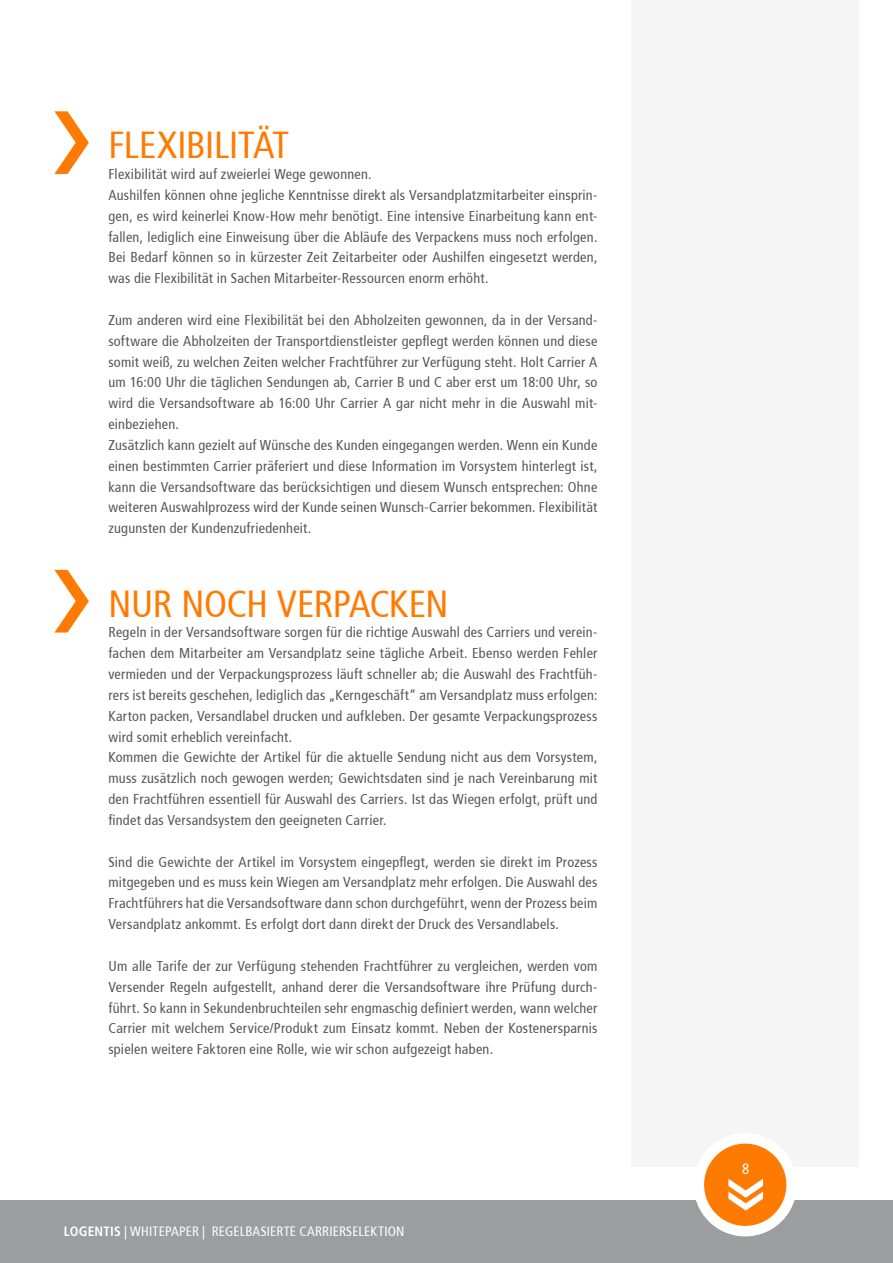
<style>
.page{position:relative;width:893px;height:1263px;background:#fff}
.page>*{position:absolute;margin:0;border:0;box-sizing:border-box;transform-origin:0 0}
.t1{font:condensed 37.5px "Frutiger LT Std";letter-spacing:-.01em;color:#ff7a00}
.t2{font:condensed 15px "Frutiger LT Std";color:#fff}
.t3{font:condensed 14.25px/20.9px "Frutiger LT Std";letter-spacing:.015em;color:#565656}
.t4{font:condensed 13.5px "Frutiger LT Std";letter-spacing:.01em;color:#fff}
.s1{font-weight:700}
</style>
<div class="page">
<div style="left:631px;top:0;width:228px;height:1166px;background:#f5f5f5"></div>
<div style="left:0;top:1200px;width:893px;height:63px;background:#9b9d9e"></div>
<svg style="left:699px;top:1138px;width:93px;height:93px;background:#ff9738"></svg>
<div style="left:694px;top:1133px;width:103px;height:103px;border:10px solid #fff;border-radius:50%"></div>
<svg style="left:723px;top:1155px;width:40px;height:81px;background:#fda04b"></svg>
<svg style="left:54px;top:111px;width:35px;height:63px"></svg>
<svg style="left:54px;top:570px;width:35px;height:62px"></svg>
<h1 class="t1" style="left:108px;top:123px;width:182px">FLEXIBILITÄT</h1>
<p class="t3" style="left:108px;top:164px;width:490px">Flexibilität wird auf zweierlei Wege gewonnen.<br>Aushilfen können ohne jegliche Kenntnisse direkt als Versandplatzmitarbeiter einsprin&shy;gen, es wird keinerlei Know-How mehr benötigt. Eine intensive Einarbeitung kann ent&shy;fallen, lediglich eine Einweisung über die Abläufe des Verpackens muss noch erfolgen.<br>Bei Bedarf können so in kürzester Zeit Zeitarbeiter oder Aushilfen eingesetzt werden, was die Flexibilität in Sachen Mitarbeiter-Ressourcen enorm erhöht.</p>
<p class="t3" style="left:108px;top:310px;width:491px">Zum anderen wird eine Flexibilität bei den Abholzeiten gewonnen, da in der Versand&shy;software die Abholzeiten der Transportdienstleister gepflegt werden können und diese somit weiß, zu welchen Zeiten welcher Frachtführer zur Verfügung steht. Holt Carrier A um 16:00 Uhr die täglichen Sendungen ab, Carrier B und C aber erst um 18:00 Uhr, so wird die Versandsoftware ab 16:00 Uhr Carrier A gar nicht mehr in die Auswahl mit&shy;einbeziehen.<br>Zusätzlich kann gezielt auf Wünsche des Kunden eingegangen werden. Wenn ein Kunde einen bestimmten Carrier präferiert und diese Information im Vorsystem hinterlegt ist, kann die Versandsoftware das berücksichtigen und diesem Wunsch entsprechen: Ohne weiteren Auswahlprozess wird der Kunde seinen Wunsch-Carrier bekommen. Flexibilität zugunsten der Kundenzufriedenheit.</p>
<h1 class="t1" style="left:108px;top:582px;width:342px">NUR NOCH VERPACKEN</h1>
<p class="t3" style="left:108px;top:622px;width:491px">Regeln in der Versandsoftware sorgen für die richtige Auswahl des Carriers und verein&shy;fachen dem Mitarbeiter am Versandplatz seine tägliche Arbeit. Ebenso werden Fehler vermieden und der Verpackungsprozess läuft schneller ab; die Auswahl des Frachtfüh&shy;rers ist bereits geschehen, lediglich das „Kerngeschäft“ am Versandplatz muss erfolgen:<br>Karton packen, Versandlabel drucken und aufkleben. Der gesamte Verpackungsprozess wird somit erheblich vereinfacht.<br>Kommen die Gewichte der Artikel für die aktuelle Sendung nicht aus dem Vorsystem, muss zusätzlich noch gewogen werden; Gewichtsdaten sind je nach Vereinbarung mit den Frachtführen essentiell für Auswahl des Carriers. Ist das Wiegen erfolgt, prüft und findet das Versandsystem den geeigneten Carrier.</p>
<p class="t3" style="left:108px;top:851px;width:490px;text-align:justify">Sind die Gewichte der Artikel im Vorsystem eingepflegt, werden sie direkt im Prozess mitgegeben und es muss kein Wiegen am Versandplatz mehr erfolgen. Die Auswahl des Frachtführers hat die Versandsoftware dann schon durchgeführt, wenn der Prozess beim Versandplatz ankommt. Es erfolgt dort dann direkt der Druck des Versandlabels.</p>
<p class="t3" style="left:108px;top:955px;width:491px;text-align:justify">Um alle Tarife der zur Verfügung stehenden Frachtführer zu vergleichen, werden vom Versender Regeln aufgestellt, anhand derer die Versandsoftware ihre Prüfung durch&shy;führt. So kann in Sekundenbruchteilen sehr engmaschig definiert werden, wann welcher Carrier mit welchem Service/Produkt zum Einsatz kommt. Neben der Kostenersparnis spielen weitere Faktoren eine Rolle, wie wir schon aufgezeigt haben.</p>
<p class="t4" style="left:64px;top:1224px;width:342px"><span class="s1">LOGENTIS</span> | WHITEPAPER | REGELBASIERTE CARRIERSELEKTION</p>
<p class="t2" style="left:742px;top:1160px;width:9px">8</p>
</div>
